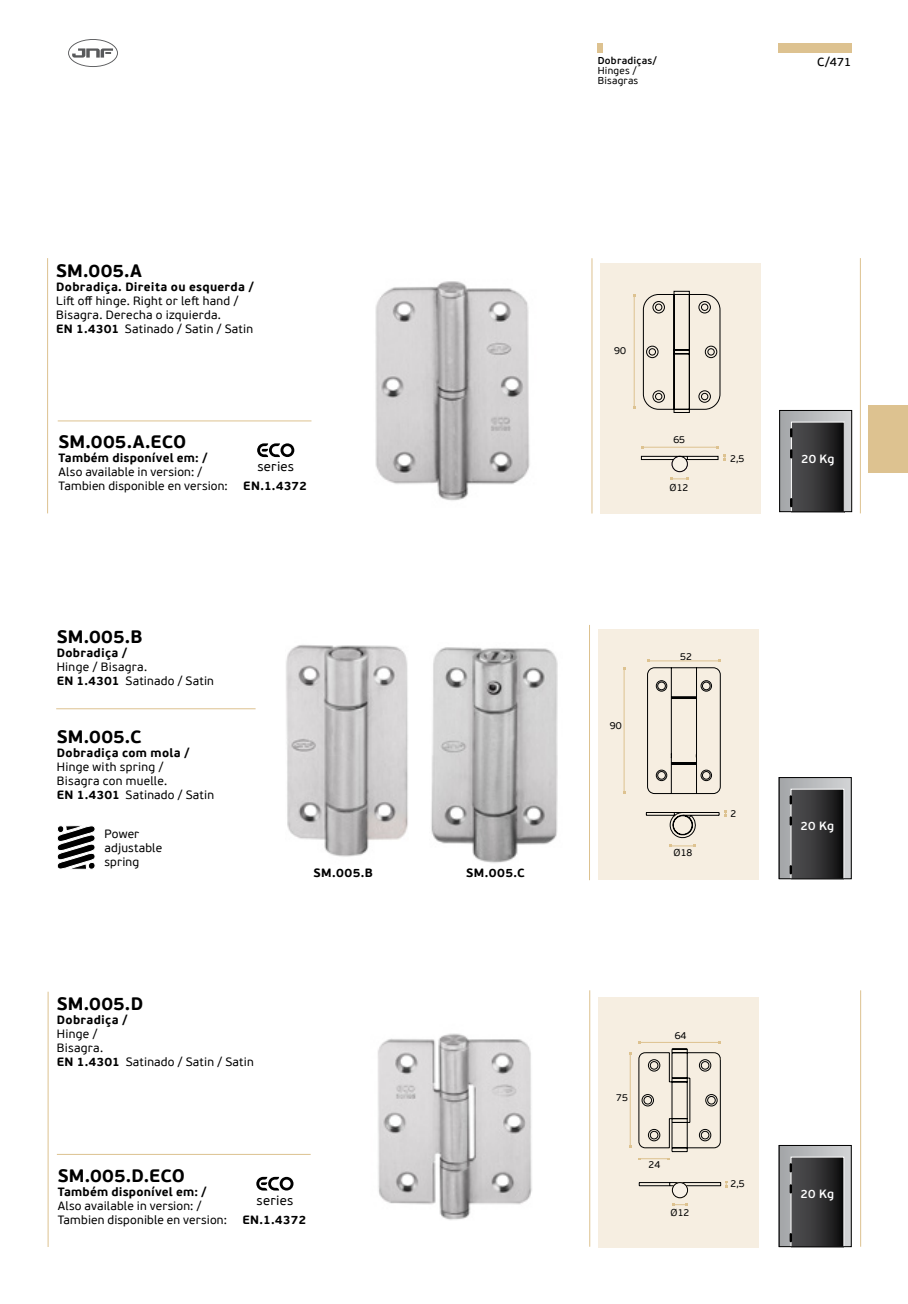
<style>
.page{position:relative;width:908px;height:1304px;background:#fff}
.page>*{position:absolute;margin:0;border:0;box-sizing:border-box;transform-origin:0 0}
.REF{font:700 18px "PF Beau Sans Pro";letter-spacing:.015em;color:#000}
.t1{font:13.2px "PF Beau Sans Pro";letter-spacing:.02em;color:#000}
.REF-2{font:12px "PF Beau Sans Pro";letter-spacing:.02em;color:#000}
.REF-3{font:700 12px "PF Beau Sans Pro";letter-spacing:.025em;color:#000}
.t2{font:600 12px "PF Beau Sans Pro";letter-spacing:.02em;color:#fff}
.t3{font:12px "PF Beau Sans Pro Bbook";color:#000}
.legendas{font:10px "PF Beau Sans Pro";color:#000}
.t4{font:600 10px "PF Beau Sans Pro";letter-spacing:.025em;color:#000}
.legendas-2{font:10px "PF Beau Sans Pro";letter-spacing:.025em;color:#000}
.s1{font-weight:700}
</style>
<div class="page">
<svg style="left:68px;top:39px;width:50px;height:28px"></svg>
<div style="left:867px;top:405px;width:40px;height:67px;background:#ddc290"></div>
<div style="left:597px;top:43px;width:5px;height:9px;background:#ddc290"></div>
<hr style="left:48px;top:992px;width:1px;height:255px;background:#ddc290">
<hr style="left:859px;top:990px;width:1px;height:257px;background:#ddc290">
<hr style="left:589px;top:990px;width:1px;height:257px;background:#ddc290">
<div style="left:597px;top:997px;width:161px;height:250px;background:#f6eee1"></div>
<div style="left:597px;top:630px;width:161px;height:250px;background:#f6eee1"></div>
<svg style="left:780px;top:779px;width:69px;height:98px;background:#b6b8ba"></svg>
<div style="left:790px;top:789px;width:53px;height:90px;background:linear-gradient(to right,#555557,#131213)"></div>
<div style="left:790px;top:789px;width:53px;height:90px;border:1px solid #fff"></div>
<svg style="left:789px;top:795px;width:2px;height:9px"></svg>
<svg style="left:789px;top:816px;width:2px;height:10px"></svg>
<svg style="left:789px;top:865px;width:2px;height:9px"></svg>
<div style="left:778px;top:777px;width:73px;height:102px;border:1px solid #000"></div>
<svg style="left:780px;top:1147px;width:69px;height:98px;background:#b6b8ba"></svg>
<div style="left:790px;top:1157px;width:53px;height:90px;background:linear-gradient(to right,#555557,#131213)"></div>
<svg style="left:789px;top:1163px;width:2px;height:9px"></svg>
<svg style="left:789px;top:1184px;width:2px;height:9px"></svg>
<svg style="left:789px;top:1233px;width:2px;height:9px"></svg>
<div style="left:778px;top:1145px;width:73px;height:102px;border:1px solid #000"></div>
<svg style="left:256px;top:1177px;width:37px;height:13px"></svg>
<hr style="left:57px;top:1154px;width:253px;height:1px;background:#ddc290">
<img style="left:286px;top:645px;width:122px;height:212px">
<img style="left:431px;top:647px;width:127px;height:216px">
<img style="left:378px;top:1033px;width:154px;height:187px">
<hr style="left:47px;top:258px;width:1px;height:255px;background:#ddc290">
<hr style="left:859px;top:258px;width:1px;height:255px;background:#ddc290">
<hr style="left:589px;top:625px;width:1px;height:255px;background:#ddc290">
<svg style="left:647px;top:660px;width:73px;height:134px"></svg>
<hr style="left:623px;top:669px;width:1px;height:124px;background:#ddc290">
<svg style="left:645px;top:811px;width:81px;height:36px"></svg>
<svg style="left:638px;top:1158px;width:31px;height:2px"></svg>
<hr style="left:629px;top:1054px;width:1px;height:93px;background:#ddc290">
<svg style="left:638px;top:1041px;width:83px;height:111px"></svg>
<svg style="left:672px;top:1204px;width:15px;height:2px"></svg>
<svg style="left:638px;top:1181px;width:88px;height:14px"></svg>
<div style="left:672px;top:1183px;width:15px;height:15px;background:#f8f1e7;border-radius:50%"></div>
<div style="left:671px;top:1182px;width:16px;height:16px;border:1px solid #000;border-radius:50%"></div>
<svg style="left:57px;top:825px;width:38px;height:45px"></svg>
<hr style="left:56px;top:708px;width:199px;height:1px;background:#ddc290">
<img style="left:375px;top:281px;width:155px;height:220px">
<hr style="left:591px;top:258px;width:1px;height:256px;background:#ddc290">
<div style="left:599px;top:263px;width:161px;height:251px;background:#f6eee1"></div>
<div style="left:779px;top:410px;width:72px;height:102px;background:linear-gradient(to right,#a2a5a7,#d1d3d5)"></div>
<div style="left:791px;top:422px;width:52px;height:90px;background:linear-gradient(to right,#555557,#141314)"></div>
<div style="left:790px;top:422px;width:54px;height:90px;border:1px solid #fff"></div>
<svg style="left:789px;top:428px;width:3px;height:9px"></svg>
<svg style="left:789px;top:449px;width:3px;height:9px"></svg>
<svg style="left:789px;top:498px;width:3px;height:9px"></svg>
<div style="left:779px;top:410px;width:72px;height:102px;border:1px solid #000"></div>
<svg style="left:257px;top:443px;width:37px;height:14px"></svg>
<hr style="left:58px;top:421px;width:253px;height:1px;background:#ddc290">
<svg style="left:642px;top:291px;width:78px;height:122px"></svg>
<svg style="left:640px;top:455px;width:85px;height:17px"></svg>
<hr style="left:633px;top:295px;width:1px;height:113px;background:#ddc290">
<hr style="left:642px;top:447px;width:74px;height:1px;background:#ddc290">
<svg style="left:670px;top:478px;width:18px;height:2px"></svg>
<div style="left:777px;top:43px;width:73px;height:9px;background:#ddc290"></div>
<p class="REF" style="left:56px;top:259px;width:87px">SM.005.A</p>
<p class="REF-3" style="left:56px;top:279px;width:199px">Dobradiça. Direita ou esquerda /</p>
<p class="REF-2" style="left:56px;top:294px;width:184px">Lift off hinge. Right or left hand /</p>
<p class="REF-2" style="left:56px;top:308px;width:166px">Bisagra. Derecha o izquierda.</p>
<p class="REF-2" style="left:56px;top:322px;width:198px"><span class="s1">EN 1.4301</span> Satinado / Satin / Satin</p>
<p class="REF" style="left:59px;top:431px;width:129px">SM.005.A.ECO</p>
<p class="REF-3" style="left:59px;top:451px;width:150px">Também disponível em: /</p>
<p class="REF-2" style="left:59px;top:465px;width:145px">Also available in version: /</p>
<p class="REF-2" style="left:59px;top:479px;width:171px">Tambien disponible en version:</p>
<p class="REF-3" style="left:243px;top:479px;width:65px">EN.1.4372</p>
<p class="t1" style="left:257px;top:459px;width:38px">series</p>
<p class="REF" style="left:57px;top:626px;width:87px">SM.005.B</p>
<p class="REF-3" style="left:57px;top:646px;width:72px">Dobradiça /</p>
<p class="REF-2" style="left:57px;top:660px;width:92px">Hinge / Bisagra.</p>
<p class="REF-2" style="left:57px;top:674px;width:159px"><span class="s1">EN 1.4301</span> Satinado / Satin</p>
<p class="REF" style="left:57px;top:725px;width:86px">SM.005.C</p>
<p class="REF-3" style="left:57px;top:745px;width:134px">Dobradiça com mola /</p>
<p class="REF-2" style="left:57px;top:760px;width:108px">Hinge with spring /</p>
<p class="REF-2" style="left:57px;top:774px;width:112px">Bisagra con muelle.</p>
<p class="REF-2" style="left:57px;top:788px;width:159px"><span class="s1">EN 1.4301</span> Satinado / Satin</p>
<p class="REF-2" style="left:104px;top:827px;width:36px">Power</p>
<p class="REF-2" style="left:104px;top:841px;width:59px">adjustable</p>
<p class="REF-2" style="left:104px;top:855px;width:36px">spring</p>
<p class="REF-3" style="left:313px;top:865px;width:61px">SM.005.B</p>
<p class="REF-3" style="left:466px;top:865px;width:60px">SM.005.C</p>
<p class="REF" style="left:57px;top:993px;width:88px">SM.005.D</p>
<p class="REF-3" style="left:57px;top:1013px;width:72px">Dobradiça /</p>
<p class="REF-2" style="left:57px;top:1027px;width:42px">Hinge /</p>
<p class="REF-2" style="left:57px;top:1041px;width:48px">Bisagra.</p>
<p class="REF-2" style="left:57px;top:1055px;width:198px"><span class="s1">EN 1.4301</span> Satinado / Satin / Satin</p>
<p class="REF" style="left:58px;top:1164px;width:128px">SM.005.D.ECO</p>
<p class="REF-3" style="left:58px;top:1184px;width:150px">Também disponível em: /</p>
<p class="REF-2" style="left:58px;top:1199px;width:145px">Also available in version: /</p>
<p class="REF-2" style="left:58px;top:1213px;width:171px">Tambien disponible en version:</p>
<p class="REF-3" style="left:242px;top:1212px;width:65px">EN.1.4372</p>
<p class="t1" style="left:256px;top:1192px;width:38px">series</p>
<p class="t4" style="left:597px;top:55px;width:61px">Dobradiças/</p>
<p class="legendas" style="left:597px;top:65px;width:40px">Hinges /</p>
<p class="legendas-2" style="left:597px;top:75px;width:42px">Bisagras</p>
<p class="t3" style="left:816px;top:55px;width:36px">C/471</p>
<p class="legendas" style="left:614px;top:345px;width:13px">90</p>
<p class="legendas" style="left:673px;top:434px;width:13px">65</p>
<p class="legendas" style="left:669px;top:482px;width:20px">Ø12</p>
<p class="legendas" style="left:729px;top:453px;width:16px">2,5</p>
<p class="t2" style="left:800px;top:452px;width:35px">20 Kg</p>
<p class="legendas" style="left:609px;top:720px;width:13px">90</p>
<p class="legendas" style="left:680px;top:650px;width:13px">52</p>
<p class="legendas" style="left:673px;top:847px;width:20px">Ø18</p>
<p class="legendas" style="left:730px;top:808px;width:7px">2</p>
<p class="t2" style="left:800px;top:819px;width:35px">20 Kg</p>
<p class="legendas" style="left:616px;top:1091px;width:13px">75</p>
<p class="legendas" style="left:674px;top:1030px;width:13px">64</p>
<p class="legendas" style="left:648px;top:1159px;width:13px">24</p>
<p class="legendas" style="left:670px;top:1206px;width:20px">Ø12</p>
<p class="legendas" style="left:730px;top:1178px;width:16px">2,5</p>
<p class="t2" style="left:800px;top:1187px;width:35px">20 Kg</p>
</div>
